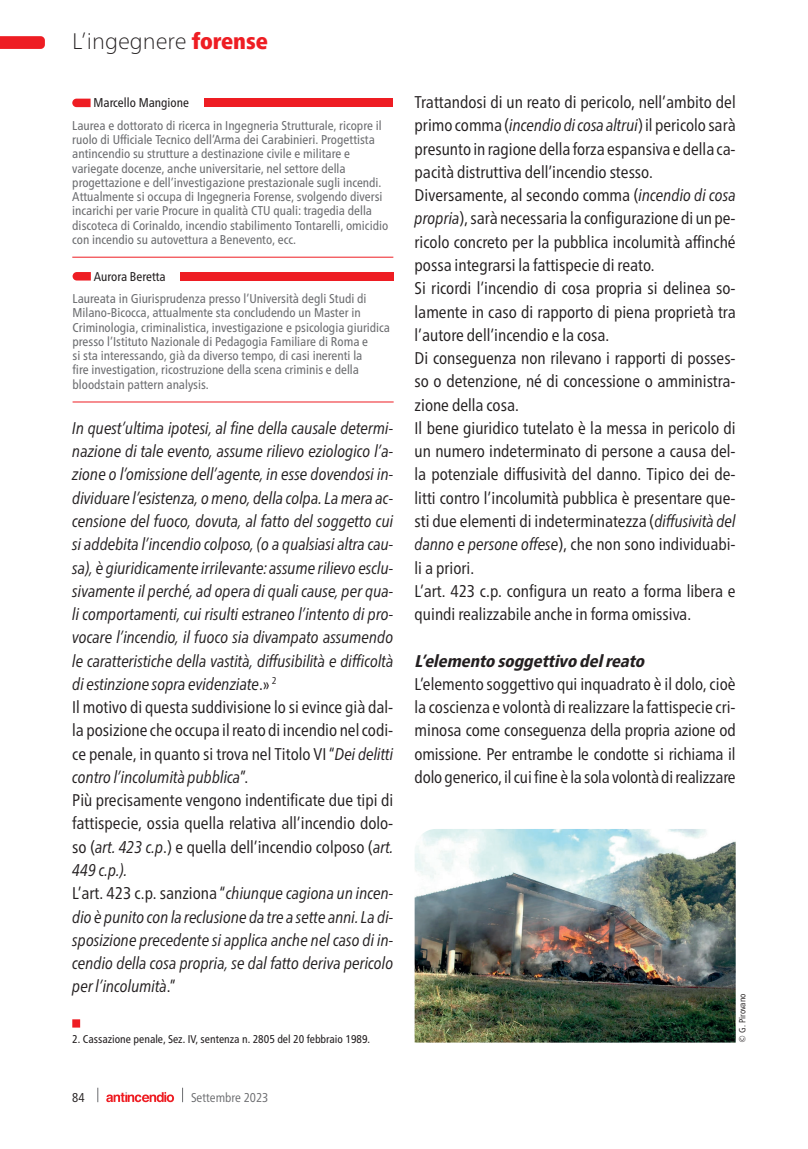
<style>
.page{position:relative;width:808px;height:1149px;background:#fff}
.page>*{position:absolute;margin:0;border:0;box-sizing:border-box;transform-origin:0 0}
.t1{font:100 22.5px "Frutiger Neue LT Pro";color:#231f20}
.t2{font:condensed 16.95px/23.2px "Frutiger Neue LT Pro";color:#231f20}
.t3{font:italic condensed 16.95px/23.2px "Frutiger Neue LT Pro";color:#231f20}
.t4{font:italic 800 condensed 16.95px "Frutiger Neue LT Pro";color:#231f20}
.t5{font:condensed 12.75px/14.2px "Frutiger Neue LT Pro";color:#6c6d70}
.t6{font:condensed 12.75px "Frutiger Neue LT Pro";color:#231f20}
.t7{font:condensed 12.75px "Frutiger Neue LT Pro";color:#6c6d70}
.t8{font:condensed 12.75px "Frutiger Neue LT Pro";color:#231f20}
.t9{font:condensed 11.25px "Frutiger Neue LT Pro";color:#231f20}
.t10{font:condensed 9px "Frutiger Neue LT Pro";color:#231f20}
.s1{font-weight:900;font-stretch:condensed;color:#ee1d23}
.s2{font-style:normal}
.s3{font-style:italic}
</style>
<div class="page">
<svg style="left:0;top:36px;width:45px;height:13px"></svg>
<svg style="left:98px;top:1087px;width:1px;height:14px"></svg>
<svg style="left:182px;top:1087px;width:1px;height:14px"></svg>
<svg style="left:106px;top:1092px;width:68px;height:9px"></svg>
<div style="left:72px;top:1018px;width:8px;height:9px;background:#ee1d23"></div>
<div style="left:180px;top:272px;width:214px;height:8px;background:#ee1d23"></div>
<svg style="left:73px;top:272px;width:18px;height:8px"></svg>
<hr style="left:73px;top:401px;width:321px;height:1px;background:#ee1d23">
<div style="left:205px;top:99px;width:188px;height:8px;background:#ee1d23"></div>
<svg style="left:72px;top:99px;width:19px;height:8px"></svg>
<hr style="left:72px;top:257px;width:321px;height:1px;background:#ee1d23">
<img style="left:415px;top:829px;width:321px;height:213px">
<h1 class="t1" style="left:72px;top:28px;width:197px">L’ingegnere <span class="s1">forense</span></h1>
<p class="t6" style="left:94px;top:95px;width:97px">Marcello Mangione</p>
<p class="t5" style="left:72px;top:118px;width:317px">Laurea e dottorato di ricerca in Ingegneria Strutturale, ricopre il ruolo di Ufficiale Tecnico dell’Arma dei Carabinieri. Progettista antincendio su strutture a destinazione civile e militare e variegate docenze, anche universitarie, nel settore della progettazione e dell’investigazione prestazionale sugli incendi.<br>Attualmente si occupa di Ingegneria Forense, svolgendo diversi incarichi per varie Procure in qualità CTU quali: tragedia della discoteca di Corinaldo, incendio stabilimento Tontarelli, omicidio con incendio su autovettura a Benevento, ecc.</p>
<p class="t6" style="left:94px;top:268px;width:73px">Aurora Beretta</p>
<p class="t5" style="left:73px;top:291px;width:319px">Laureata in Giurisprudenza presso l’Università degli Studi di Milano-Bicocca, attualmente sta concludendo un Master in Criminologia, criminalistica, investigazione e psicologia giuridica presso l’Istituto Nazionale di Pedagogia Familiare di Roma e<br>si sta interessando, già da diverso tempo, di casi inerenti la<br>fire investigation, ricostruzione della scena criminis e della bloodstain pattern analysis.</p>
<p class="t3" style="left:72px;top:416px;width:323px">In quest’ultima ipotesi, al fine della causale determi&shy;nazione di tale evento, assume rilievo eziologico l’a&shy;zione o l’omissione dell’agente, in esse dovendosi in&shy;dividuare l’esistenza, o meno, della colpa. La mera ac&shy;censione del fuoco, dovuta, al fatto del soggetto cui si addebita l’incendio colposo, (o a qualsiasi altra cau&shy;sa), è giuridicamente irrilevante: assume rilievo esclu&shy;sivamente il perché, ad opera di quali cause, per qua&shy;li comportamenti, cui risulti estraneo l’intento di pro&shy;vocare l’incendio, il fuoco sia divampato assumendo le caratteristiche della vastità, diffusibilità e difficoltà di estinzione sopra evidenziate<span class="s2">.»</span> <sup>2<br></sup><span class="s2">Il motivo di questa suddivisione lo si evince già dal&shy;la posizione che occupa il reato di incendio nel codi&shy;ce penale, in quanto si trova nel Titolo VI “</span>Dei delitti contro l’incolumità pubblica<span class="s2">”.<br>Più precisamente vengono indentificate due tipi di fattispecie, ossia quella relativa all’incendio dolo&shy;so (</span>art. 423 c.p<span class="s2">.) e quella dell’incendio colposo (</span>art.<br>449 c.p.).<br><span class="s2">L’art. 423 c.p. sanziona “</span>chiunque cagiona un incen&shy;dio è punito con la reclusione da tre a sette anni. La di&shy;sposizione precedente si applica anche nel caso di in&shy;cendio della cosa propria, se dal fatto deriva pericolo per l’incolumità<span class="s2">.”</span></p>
<p class="t9" style="left:72px;top:1031px;width:299px">2. Cassazione penale, Sez. IV, sentenza n. 2805 del 20 febbraio 1989.</p>
<p class="t8" style="left:72px;top:1089px;width:14px">84</p>
<p class="t7" style="left:191px;top:1089px;width:79px">Settembre 2023</p>
<p class="t2" style="left:415px;top:90px;width:323px">Trattandosi di un reato di pericolo, nell’ambito del primo comma (<span class="s3">incendio di cosa altrui</span>) il pericolo sarà presunto in ragione della forza espansiva e della ca&shy;pacità distruttiva dell’incendio stesso.<br>Diversamente, al secondo comma (<span class="s3">incendio di cosa propria</span>), sarà necessaria la configurazione di un pe&shy;ricolo concreto per la pubblica incolumità affinché possa integrarsi la fattispecie di reato.<br>Si ricordi l’incendio di cosa propria si delinea so&shy;lamente in caso di rapporto di piena proprietà tra l’autore dell’incendio e la cosa.<br>Di conseguenza non rilevano i rapporti di posses&shy;so o detenzione, né di concessione o amministra&shy;zione della cosa.<br>Il bene giuridico tutelato è la messa in pericolo di un numero indeterminato di persone a causa del&shy;la potenziale diffusività del danno. Tipico dei de&shy;litti contro l’incolumità pubblica è presentare que&shy;sti due elementi di indeterminatezza (<span class="s3">diffusività del danno e persone offese</span>), che non sono individuabi&shy;li a priori.<br>L’art. 423 c.p. configura un reato a forma libera e quindi realizzabile anche in forma omissiva.</p>
<p class="t4" style="left:415px;top:650px;width:235px">L’elemento soggettivo delreato</p>
<p class="t2" style="left:415px;top:672px;width:323px;text-align:justify">L’elemento soggettivo qui inquadrato è il dolo, cioè la coscienza e volontà di realizzare la fattispecie cri&shy;minosa come conseguenza della propria azione od omissione. Per entrambe le condotte si richiama il dolo generico, il cui fine è la sola volontà di realizzare</p>
<p class="t10" style="left:737px;top:1042px;width:50px;rotate:-90deg">© G. Pirovano</p>
</div>
